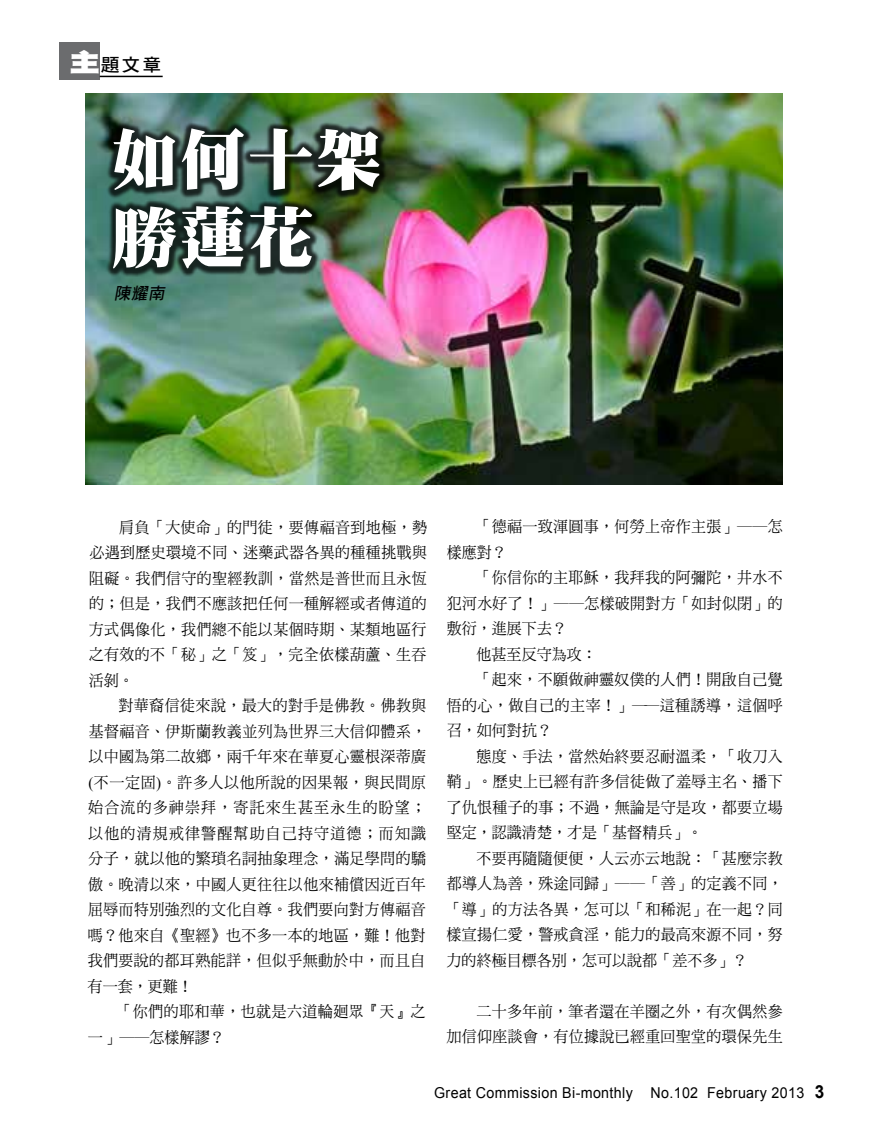
<style>
.page{position:relative;width:885px;height:1134px;background:#fff}
.page>*{position:absolute;margin:0;border:0;box-sizing:border-box;transform-origin:0 0}
.t1{font:66px/78px "DF Ming UB HK BF";letter-spacing:.03em;color:#fff}
.t2{font:17.85px "DF Hei Std W7";color:#000;scale:1.06 1}
.t3{font:italic 16.5px "DF Hei Std W7";color:#000}
.t4{font:15.75px/25.5px "DF Ming Std W5";letter-spacing:.025em;color:#000;text-align:justify;scale:.95 1}
.t5{font:15.75px "DF Ming Std W5";letter-spacing:.005em;color:#000;scale:.95 1}
.t6{font:15px "Arial";letter-spacing:.025em;color:#000;scale:.95 1}
.s1{font-family:"DF Hei Std W12";font-size:25.5px;color:#fff}
.s2{font-family:"Times New Roman"}
.s3{font-weight:700;font-size:18px}
</style>
<div class="page">
<img style="left:86px;top:94px;width:696px;height:391px">
<div style="left:60px;top:43px;width:40px;height:37px;background:#6b6c6e"></div>
<hr style="left:100px;top:76px;width:63px;height:1px;background:#000">
<div style="left:105px;top:121px;width:282px;height:156px;background:#000;opacity:.75"></div>
<p class="t2" style="left:70px;top:55px;width:88px"><span class="s1">主</span>題文章</p>
<h1 class="t1" style="left:112px;top:120px;width:271px">如何十架勝蓮花</h1>
<p class="t3" style="left:114px;top:284px;width:55px">陳耀南</p>
<p class="t4" style="left:89px;top:514px;width:358px;text-indent:30px">肩負「大使命」的門徒，要傳福音到地極，勢必遇到歷史環境不同、迷藥武器各異的種種挑戰與阻礙。我們信守的聖經教訓，當然是普世而且永恆的；但是，我們不應該把任何一種解經或者傳道的方式偶像化，我們總不能以某個時期、某類地區行之有效的不「秘」之「笈」，完全依樣葫蘆、生吞活剝。</p>
<p class="t4" style="left:88px;top:692px;width:358px;text-indent:31px">對華裔信徒來說，最大的對手是佛教。佛教與基督福音、伊斯蘭教義並列為世界三大信仰體系，以中國為第二故鄉，兩千年來在華夏心靈根深蒂廣<span class="s2">(</span>不一定固<span class="s2">)</span>。許多人以他所說的因果報，與民間原始合流的多神崇拜，寄託來生甚至永生的盼望；以他的清規戒律警醒幫助自己持守道德；而知識分子，就以他的繁瑣名詞抽象理念，滿足學問的驕傲。晚清以來，中國人更往往以他來補償因近百年屈辱而特別強烈的文化自尊。我們要向對方傳福音嗎？他來自《聖經》也不多一本的地區，難！他對我們要說的都耳熟能詳，但似乎無動於中，而且自有一套，更難！</p>
<p class="t4" style="left:88px;top:998px;width:357px;text-indent:30px">「你們的耶和華，也就是六道輪廻眾『天』之一」──怎樣解謬？</p>
<p class="t4" style="left:446px;top:514px;width:355px;text-indent:30px">「德福一致渾圓事，何勞上帝作主張」──怎樣應對？</p>
<p class="t4" style="left:476px;top:565px;width:324px">「你信你的主耶穌，我拜我的阿彌陀，井水不</p>
<p class="t4" style="left:446px;top:590px;width:355px">犯河水好了！」──怎樣破開對方「如封似閉」的</p>
<p class="t4" style="left:446px;top:616px;width:128px">敷衍，進展下去？</p>
<p class="t5" style="left:476px;top:646px;width:128px">他甚至反守為攻：</p>
<p class="t4" style="left:476px;top:667px;width:324px">「起來，不願做神靈奴僕的人們！開啟自己覺</p>
<p class="t4" style="left:446px;top:692px;width:355px">悟的心，做自己的主宰！」──這種誘導，這個呼</p>
<p class="t4" style="left:446px;top:718px;width:112px">召，如何對抗？</p>
<p class="t4" style="left:476px;top:743px;width:324px">態度、手法，當然始終要忍耐溫柔，「收刀入</p>
<p class="t4" style="left:446px;top:769px;width:355px">鞘」。歷史上已經有許多信徒做了羞辱主名、播下</p>
<p class="t4" style="left:446px;top:794px;width:355px">了仇恨種子的事；不過，無論是守是攻，都要立場</p>
<p class="t5" style="left:446px;top:824px;width:271px">堅定，認識清楚，才是「基督精兵」。</p>
<p class="t4" style="left:476px;top:845px;width:324px">不要再隨隨便便，人云亦云地說：「甚麼宗教</p>
<p class="t4" style="left:446px;top:871px;width:355px">都導人為善，殊途同歸」──「善」的定義不同，</p>
<p class="t4" style="left:446px;top:896px;width:355px">「導」的方法各異，怎可以「和稀泥」在一起？同</p>
<p class="t4" style="left:446px;top:922px;width:355px">樣宣揚仁愛，警戒貪淫，能力的最高來源不同，努</p>
<p class="t5" style="left:446px;top:952px;width:318px">力的終極目標各別，怎可以說都「差不多」？</p>
<p class="t4" style="left:446px;top:998px;width:355px;text-align:right">二十多年前，筆者還在羊圈之外，有次偶然參<br>加信仰座談會，有位據說已經重回聖堂的環保先生</p>
<p class="t6" style="left:434px;top:1083px;width:412px">Great Commission Bi-monthly No.102 February 2013 <span class="s3">3</span></p>
</div>
